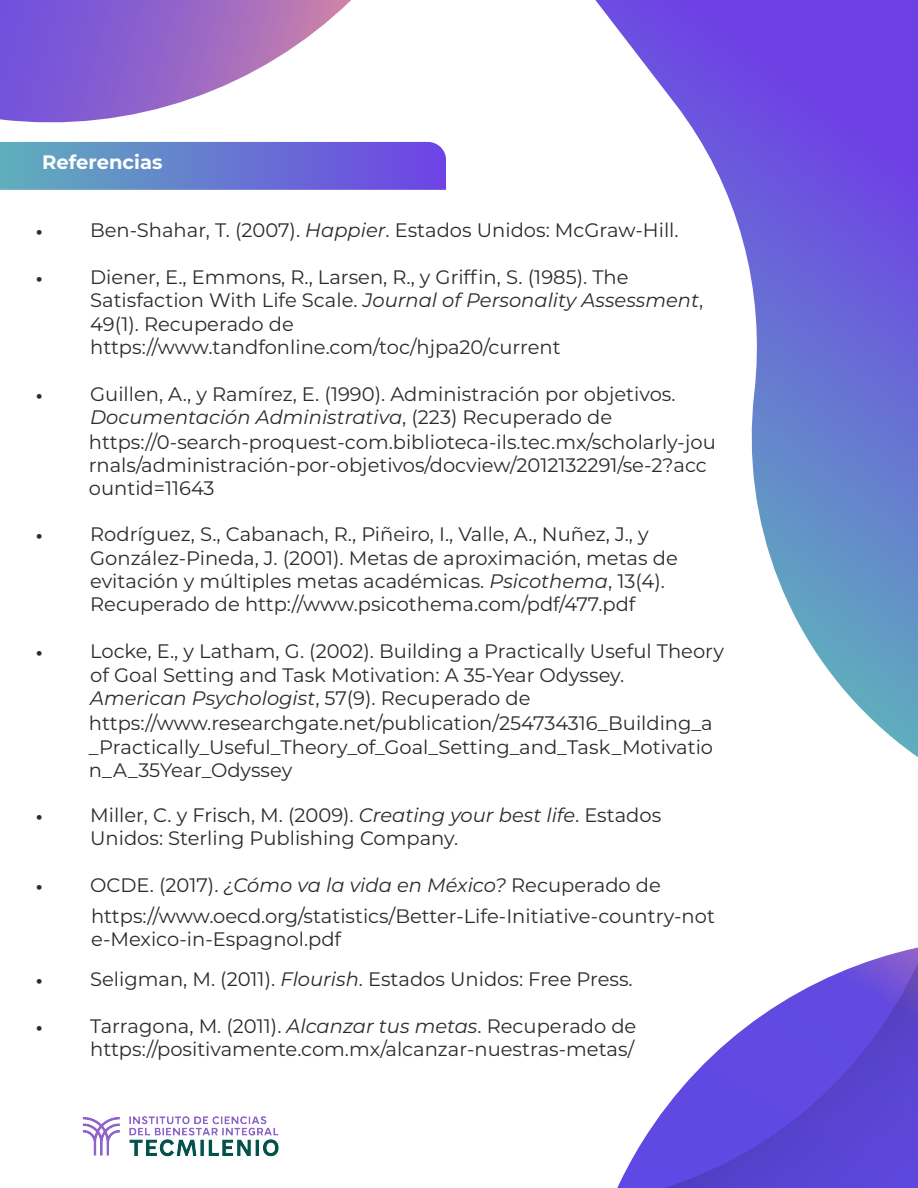
<style>
.page{position:relative;width:918px;height:1188px;background:#fff}
.page>*{position:absolute;margin:0;border:0;box-sizing:border-box;transform-origin:0 0}
.t1{font:19.5px/23.4px "Montserrat";color:#2b2b2b}
.t2{font:700 19.5px "Montserrat";color:#fff}
.t3{font:800 16.5px "Montserrat";color:#2b2b2b}
.s1{font-style:italic}
</style>
<div class="page">
<svg style="left:595px;top:0;width:323px;height:654px"></svg>
<svg style="left:617px;top:654px;width:301px;height:534px"></svg>
<svg style="left:0;top:0;width:351px;height:123px"></svg>
<svg style="left:0;top:142px;width:446px;height:48px;background:#6779d0"></svg>
<img style="left:83px;top:1116px;width:196px;height:41px">
<p class="t2" style="left:42px;top:148px;width:122px">Referencias</p>
<p class="t3" style="left:36px;top:219px;width:8px">•</p>
<p class="t1" style="left:90px;top:218px;width:590px">Ben-Shahar, T. (2007). <span class="s1">Happier</span>. Estados Unidos: McGraw-Hill.</p>
<p class="t3" style="left:36px;top:266px;width:8px">•</p>
<p class="t1" style="left:90px;top:264px;width:615px">Diener, E., Emmons, R., Larsen, R., y Griffin, S. (1985). The Satisfaction With Life Scale. <span class="s1">Journal of Personality Assessment</span>, 49(1). Recuperado de https://www.tandfonline.com/toc/hjpa20/current</p>
<p class="t3" style="left:36px;top:383px;width:8px">•</p>
<p class="t1" style="left:90px;top:381px;width:587px">Guillen, A., y Ramírez, E. (1990). Administración por objetivos.<br><span class="s1">Documentación Administrativa</span>, (223) Recuperado de</p>
<p class="t1" style="left:89px;top:429px;width:628px">https://0-search-proquest-com.biblioteca-ils.tec.mx/scholarly-jou rnals/administración-por-objetivos/docview/2012132291/se-2?acc ountid=11643</p>
<p class="t3" style="left:36px;top:523px;width:8px">•</p>
<p class="t1" style="left:90px;top:522px;width:589px">Rodríguez, S., Cabanach, R., Piñeiro, I., Valle, A., Nuñez, J., y González-Pineda, J. (2001). Metas de aproximación, metas de evitación y múltiples metas académicas. <span class="s1">Psicothema</span>, 13(4).<br>Recuperado de http://www.psicothema.com/pdf/477.pdf</p>
<p class="t3" style="left:36px;top:640px;width:8px">•</p>
<p class="t1" style="left:90px;top:639px;width:635px">Locke, E., y Latham, G. (2002). Building a Practically Useful Theory of Goal Setting and Task Motivation: A 35-Year Odyssey.<br><span class="s1">American Psychologist</span>, 57(9). Recuperado de</p>
<p class="t1" style="left:89px;top:711px;width:626px;text-align:justify">https://www.researchgate.net/publication/254734316_Building_a _Practically_Useful_Theory_of_Goal_Setting_and_Task_Motivatio n_A_35Year_Odyssey</p>
<p class="t3" style="left:36px;top:804px;width:8px">•</p>
<p class="t1" style="left:90px;top:803px;width:573px">Miller, C. y Frisch, M. (2009). <span class="s1">Creating your best life</span>. Estados<br>Unidos: Sterling Publishing Company.</p>
<p class="t3" style="left:36px;top:874px;width:8px">•</p>
<p class="t1" style="left:90px;top:873px;width:572px">OCDE. (2017). <span class="s1">¿Cómo va la vida en México?</span> Recuperado de</p>
<p class="t1" style="left:91px;top:904px;width:625px">https://www.oecd.org/statistics/Better-Life-Initiative-country-not e-Mexico-in-Espagnol.pdf</p>
<p class="t3" style="left:36px;top:968px;width:8px">•</p>
<p class="t1" style="left:90px;top:966px;width:544px">Seligman, M. (2011). <span class="s1">Flourish</span>. Estados Unidos: Free Press.</p>
<p class="t3" style="left:36px;top:1015px;width:8px">•</p>
<p class="t1" style="left:90px;top:1013px;width:548px">Tarragona, M. (2011). <span class="s1">Alcanzar tus metas</span>. Recuperado de https://positivamente.com.mx/alcanzar-nuestras-metas/</p>
</div>
